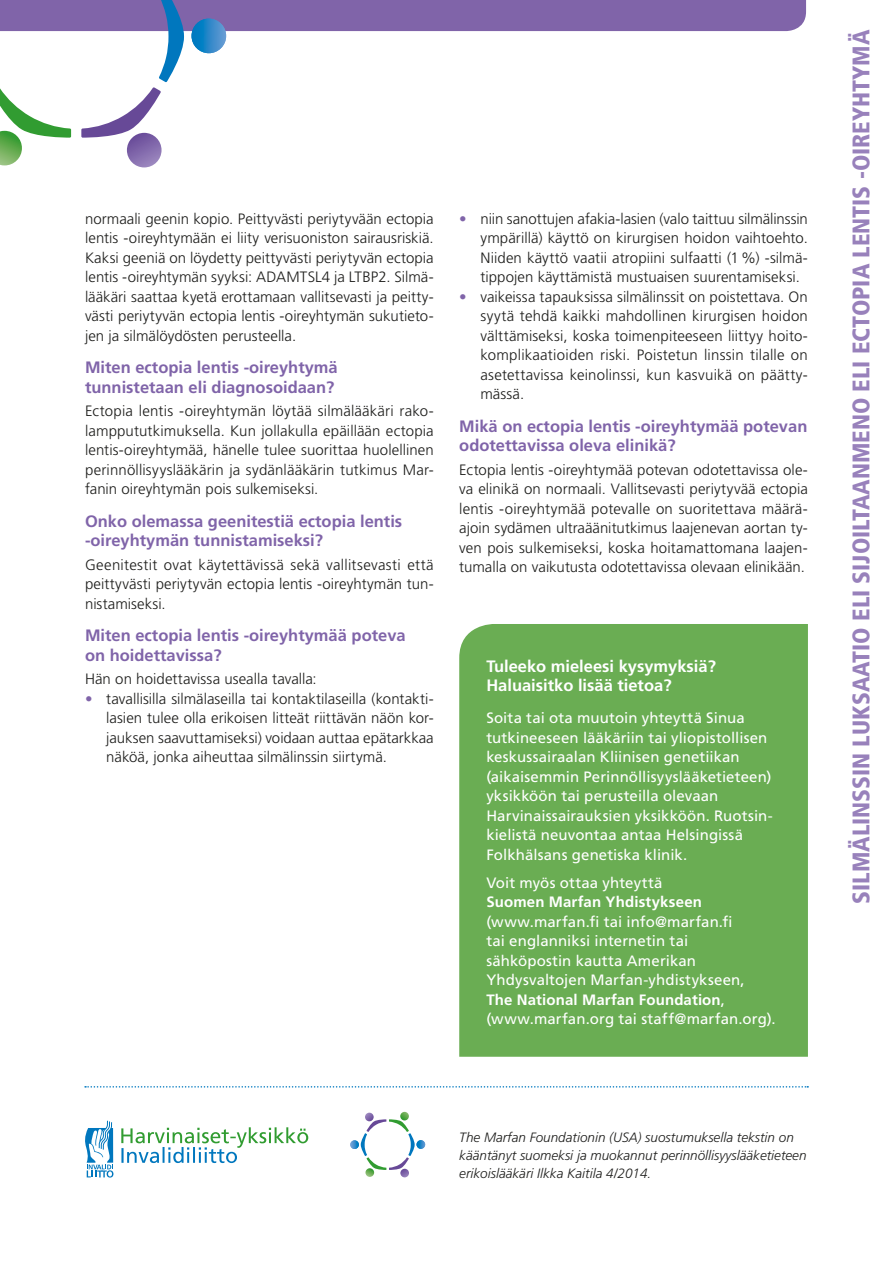
<style>
.page{position:relative;width:893px;height:1263px;background:#fff}
.page>*{position:absolute;margin:0;border:0;box-sizing:border-box;transform-origin:0 0}
.t1{font:900 condensed 24px "Frutiger LT Std";color:#9881bb}
.t2{font:700 16.5px/19.5px "Frutiger LT Std";color:#8064a9}
.t3{font:700 16.5px/19.5px "Frutiger LT Std";color:#fff}
.t4{font:300 15px/19.5px "Frutiger LT Std";color:#1d1d1b;text-align:justify}
.t5{font:15px/19.5px "Frutiger LT Std";letter-spacing:.005em;color:#fff}
.t6{font:700 15px "Frutiger LT Std";letter-spacing:.01em;color:#fff}
.t7{font:italic 300 13.5px/18px "Frutiger LT Std";color:#1d1d1b}
.s1{color:#8064a9}
.s2{font-weight:700}
</style>
<div class="page">
<svg style="left:350px;top:1112px;width:75px;height:65px"></svg>
<svg style="left:85px;top:1121px;width:28px;height:56px"></svg>
<svg style="left:121px;top:1127px;width:187px;height:36px"></svg>
<svg style="left:85px;top:1086px;width:723px;height:1px"></svg>
<div style="left:459px;top:624px;width:349px;height:433px;background:#6aad53"></div>
<svg style="left:127px;top:133px;width:35px;height:34px"></svg>
<svg style="left:0;top:0;width:806px;height:165px"></svg>
<p class="t4" style="left:85px;top:209px;width:350px">normaali geenin kopio. Peittyvästi periytyvään ectopia lentis -oireyhtymään ei liity verisuoniston sairausriskiä.<br>Kaksi geeniä on löydetty peittyvästi periytyvän ectopia lentis -oireyhtymän syyksi: ADAMTSL4 ja LTBP2. Silmä&shy;lääkäri saattaa kyetä erottamaan vallitsevasti ja peitty&shy;västi periytyvän ectopia lentis -oireyhtymän sukutieto&shy;jen ja silmälöydösten perusteella.</p>
<p class="t2" style="left:85px;top:358px;width:254px">Miten ectopia lentis -oireyhtymä tunnistetaan eli diagnosoidaan?</p>
<p class="t4" style="left:85px;top:402px;width:350px">Ectopia lentis -oireyhtymän löytää silmälääkäri rako&shy;lamppututkimuksella. Kun jollakulla epäillään ectopia lentis-oireyhtymää, hänelle tulee suorittaa huolellinen perinnöllisyyslääkärin ja sydänlääkärin tutkimus Mar&shy;fanin oireyhtymän pois sulkemiseksi.</p>
<p class="t2" style="left:85px;top:511px;width:319px">Onko olemassa geenitestiä ectopia lentis -oireyhtymän tunnistamiseksi?</p>
<p class="t4" style="left:85px;top:555px;width:350px">Geenitestit ovat käytettävissä sekä vallitsevasti että peittyvästi periytyvän ectopia lentis -oireyhtymän tun&shy;nistamiseksi.</p>
<p class="t2" style="left:85px;top:626px;width:322px">Miten ectopia lentis -oireyhtymää poteva on hoidettavissa?</p>
<p class="t4" style="left:85px;top:670px;width:233px">Hän on hoidettavissa usealla tavalla:</p>
<p class="t4" style="left:106px;top:689px;width:329px;text-indent:-21px"><span class="s1">•</span> tavallisilla silmälaseilla tai kontaktilaseilla (kontakti&shy;lasien tulee olla erikoisen litteät riittävän näön kor&shy;jauksen saavuttamiseksi) voidaan auttaa epätarkkaa näköä, jonka aiheuttaa silmälinssin siirtymä.</p>
<p class="t4" style="left:480px;top:209px;width:329px;text-indent:-21px"><span class="s1">•</span> niin sanottujen afakia-lasien (valo taittuu silmälinssin ympärillä) käyttö on kirurgisen hoidon vaihtoehto.<br>Niiden käyttö vaatii atropiini sulfaatti (1%) -silmä&shy;tippojen käyttämistä mustuaisen suurentamiseksi.</p>
<p class="t4" style="left:480px;top:287px;width:329px;text-indent:-21px"><span class="s1">•</span> vaikeissa tapauksissa silmälinssit on poistettava. On syytä tehdä kaikki mahdollinen kirurgisen hoidon välttämiseksi, koska toimenpiteeseen liittyy hoito&shy;komplikaatioiden riski. Poistetun linssin tilalle on asetettavissa keinolinssi, kun kasvuikä on päätty&shy;mässä.</p>
<p class="t2" style="left:459px;top:416px;width:350px">Mikä on ectopia lentis -oireyhtymää potevan odotettavissa oleva elinikä?</p>
<p class="t4" style="left:459px;top:460px;width:350px">Ectopia lentis -oireyhtymää potevan odotettavissa ole&shy;va elinikä on normaali. Vallitsevasti periytyvää ectopia lentis -oireyhtymää potevalle on suoritettava määrä&shy;ajoin sydämen ultraäänitutkimus laajenevan aortan ty&shy;ven pois sulkemiseksi, koska hoitamattomana laajen&shy;tumalla on vaikutusta odotettavissa olevaan elinikään.</p>
<p class="t3" style="left:486px;top:656px;width:231px">Tuleeko mieleesi kysymyksiä?<br>Haluaisitko lisää tietoa?</p>
<p class="t5" style="left:486px;top:708px;width:288px">Soita tai ota muutoin yhteyttä Sinua tutkineeseen lääkäriin tai yliopistollisen keskussairaalan Kliinisen genetiikan (aikaisemmin Perinnöllisyyslääketieteen) yksikköön tai perusteilla olevaan Harvinaissairauksien yksikköön. Ruotsin&shy;kielistä neuvontaa antaa Helsingissä Folkhälsans genetiska klinik.</p>
<p class="t5" style="left:486px;top:873px;width:178px">Voit myös ottaa yhteyttä</p>
<p class="t6" style="left:486px;top:893px;width:217px">Suomen Marfan Yhdistykseen</p>
<p class="t5" style="left:486px;top:912px;width:291px">(www.marfan.fi tai info@marfan.fi<br>tai englanniksi internetin tai sähköpostin kautta Amerikan Yhdysvaltojen Marfan-yhdistykseen,<br><span class="s2">The National Marfan Foundation</span>, (www.marfan.org tai staff@marfan.org).</p>
<h1 class="t1" style="left:847px;top:904px;width:876px;rotate:-90deg">SILMÄLINSSIN LUKSAATIO ELI SIJOILTAANMENO ELI ECTOPIA LENTIS -OIREYHTYMÄ</h1>
<p class="t7" style="left:459px;top:1128px;width:349px">The Marfan Foundationin (USA) suostumuksella tekstin on kääntänyt suomeksi ja muokannut perinnöllisyyslääketieteen erikoislääkäri Ilkka Kaitila 4/2014.</p>
</div>
